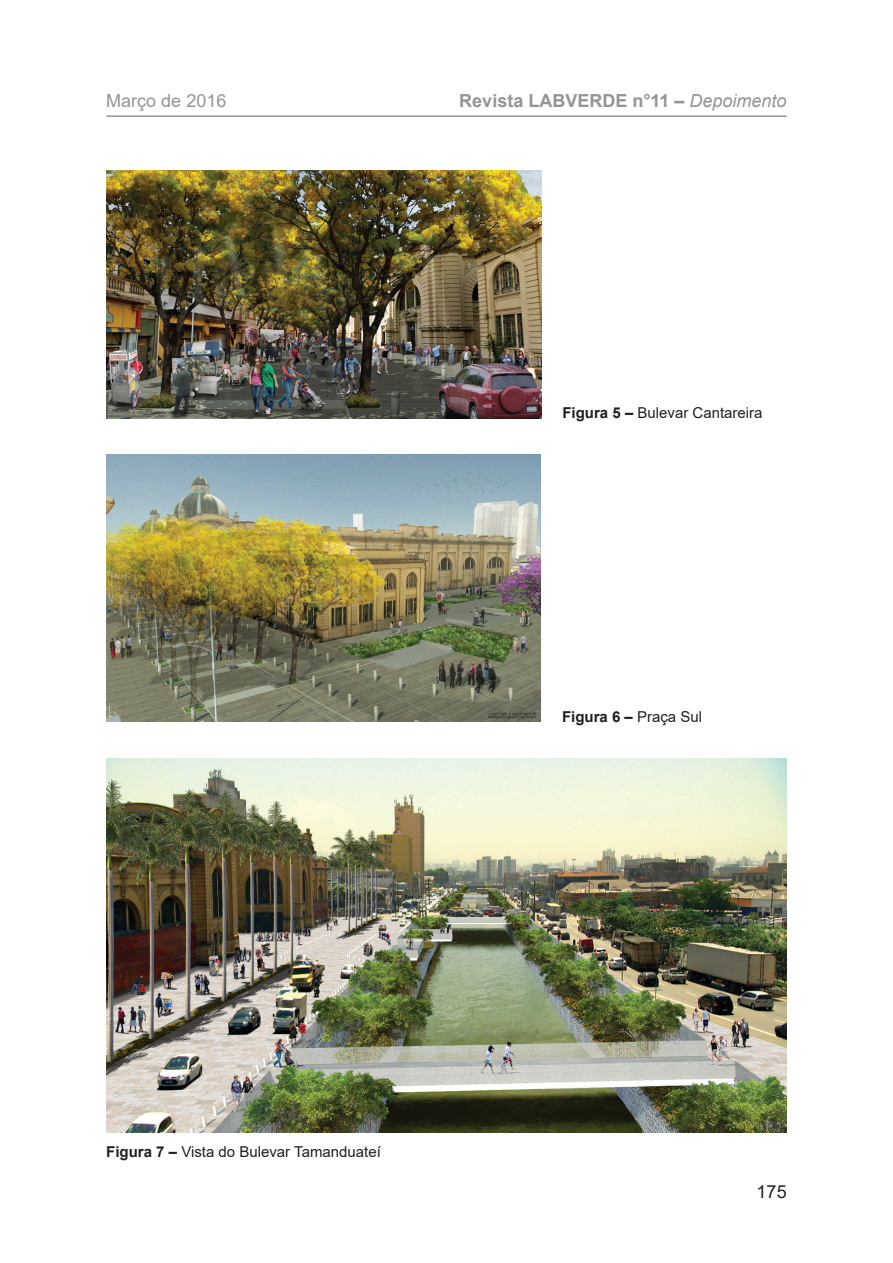
<style>
.page{position:relative;width:893px;height:1263px;background:#fff}
.page>*{position:absolute;margin:0;border:0;box-sizing:border-box;transform-origin:0 0}
.t1{font:700 18px "Arial";color:#939598}
.t2{font:18px "Arial";color:#939598}
.t3{font:18px "Arial";color:#231f20}
.t4{font:15px "Arial";color:#231f20}
.t5{font:700 15px "Arial";color:#231f20}
.s1{font-weight:400;font-style:italic}
.s2{font-weight:700}
.s3{font-weight:400}
</style>
<div class="page">
<hr style="left:106px;top:115px;width:681px;height:2px;background:#939598">
<img style="left:107px;top:170px;width:434px;height:248px">
<img style="left:106px;top:454px;width:435px;height:268px">
<img style="left:106px;top:759px;width:681px;height:374px">
<p class="t2" style="left:106px;top:89px;width:122px">Março de 2016</p>
<p class="t1" style="left:459px;top:88px;width:329px">Revista LABVERDE n°11 – <span class="s1">Depoimento</span></p>
<p class="t4" style="left:562px;top:402px;width:202px"><span class="s2">Figura 5 –</span> Bulevar Cantareira</p>
<p class="t4" style="left:106px;top:1141px;width:276px"><span class="s2">Figura 7 –</span> Vista do Bulevar Tamanduateí</p>
<p class="t5" style="left:562px;top:706px;width:142px">Figura 6 – <span class="s3">Praça Sul</span></p>
<p class="t3" style="left:757px;top:1179px;width:32px">175</p>
</div>
